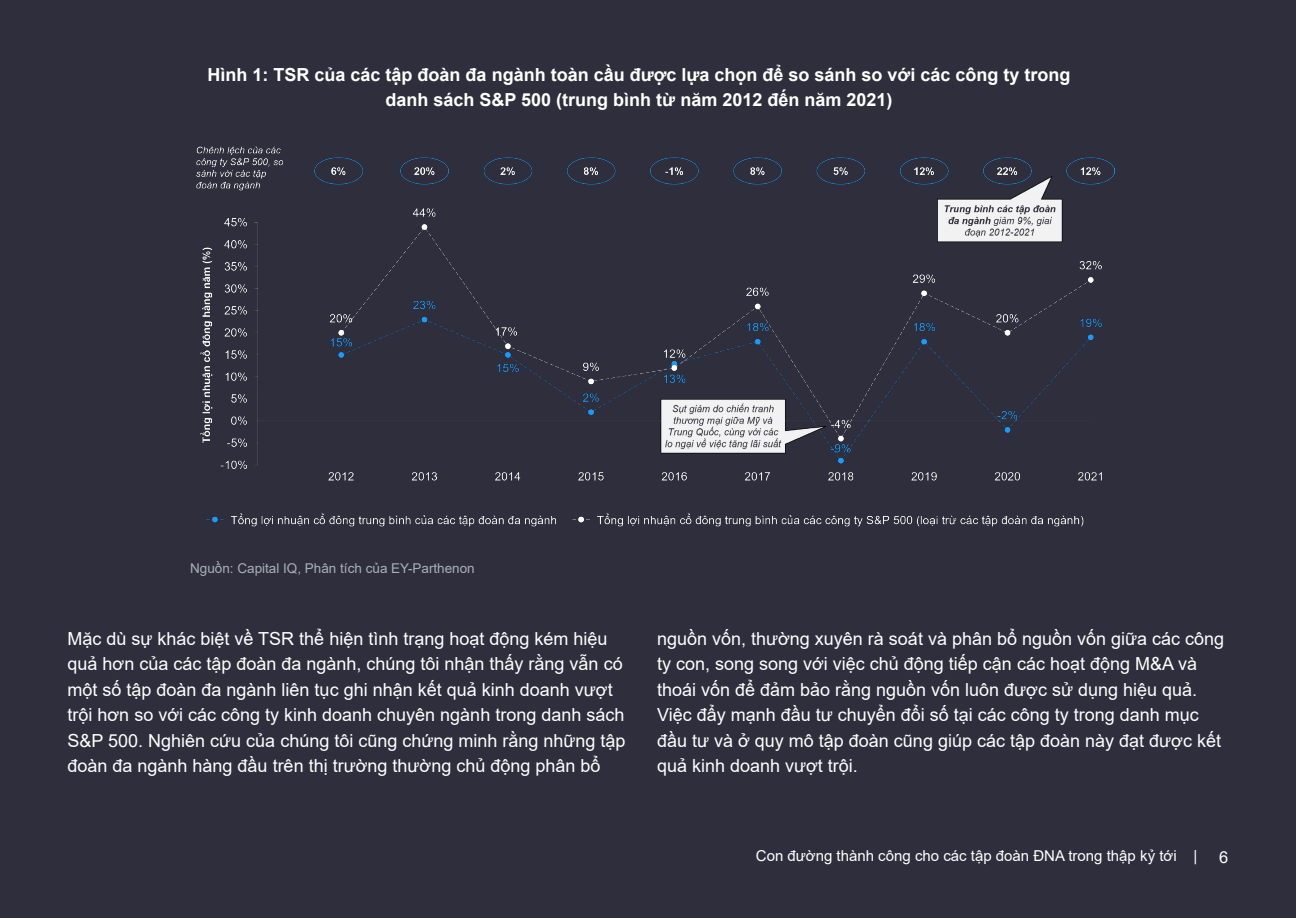
<style>
.page{position:relative;width:1296px;height:918px;background:#2e2e3c}
.page>*{position:absolute;margin:0;border:0;box-sizing:border-box;transform-origin:0 0}
.t1{font:18px/25.5px "Arial";color:#fff}
.t2{font:700 18px/25.5px "Arial";color:#fff;text-align:center}
.t3{font:16.5px "Arial";color:#fff}
.t4{font:15px "Arial";color:#fff}
.t5{font:13.5px "Arial";color:#a8b0b6}
</style>
<div class="page">
<img style="left:196px;top:146px;width:919px;height:381px">
<p class="t2" style="left:208px;top:62px;width:864px">Hình 1: TSR của các tập đoàn đa ngành toàn cầu được lựa chọn để so sánh so với các công ty trong danh sách S&amp;P 500 (trung bình từ năm 2012 đến năm 2021)</p>
<p class="t5" style="left:190px;top:558px;width:286px">Nguồn: Capital IQ, Phân tích của EY-Parthenon</p>
<p class="t1" style="left:68px;top:626px;width:560px">Mặc dù sự khác biệt về TSR thể hiện tình trạng hoạt động kém hiệu quả hơn của các tập đoàn đa ngành, chúng tôi nhận thấy rằng vẫn có một số tập đoàn đa ngành liên tục ghi nhận kết quả kinh doanh vượt trội hơn so với các công ty kinh doanh chuyên ngành trong danh sách S&amp;P 500. Nghiên cứu của chúng tôi cũng chứng minh rằng những tập đoàn đa ngành hàng đầu trên thị trường thường chủ động phân bổ</p>
<p class="t1" style="left:657px;top:626px;width:569px">nguồn vốn, thường xuyên rà soát và phân bổ nguồn vốn giữa các công ty con, song song với việc chủ động tiếp cận các hoạt động M&amp;A và thoái vốn để đảm bảo rằng nguồn vốn luôn được sử dụng hiệu quả.<br>Việc đẩy mạnh đầu tư chuyển đổi số tại các công ty trong danh mục đầu tư và ở quy mô tập đoàn cũng giúp các tập đoàn này đạt được kết quả kinh doanh vượt trội.</p>
<p class="t4" style="left:756px;top:846px;width:443px">Con đường thành công cho các tập đoàn ĐNA trong thập kỷ tới |</p>
<p class="t3" style="left:1219px;top:845px;width:11px">6</p>
</div>
